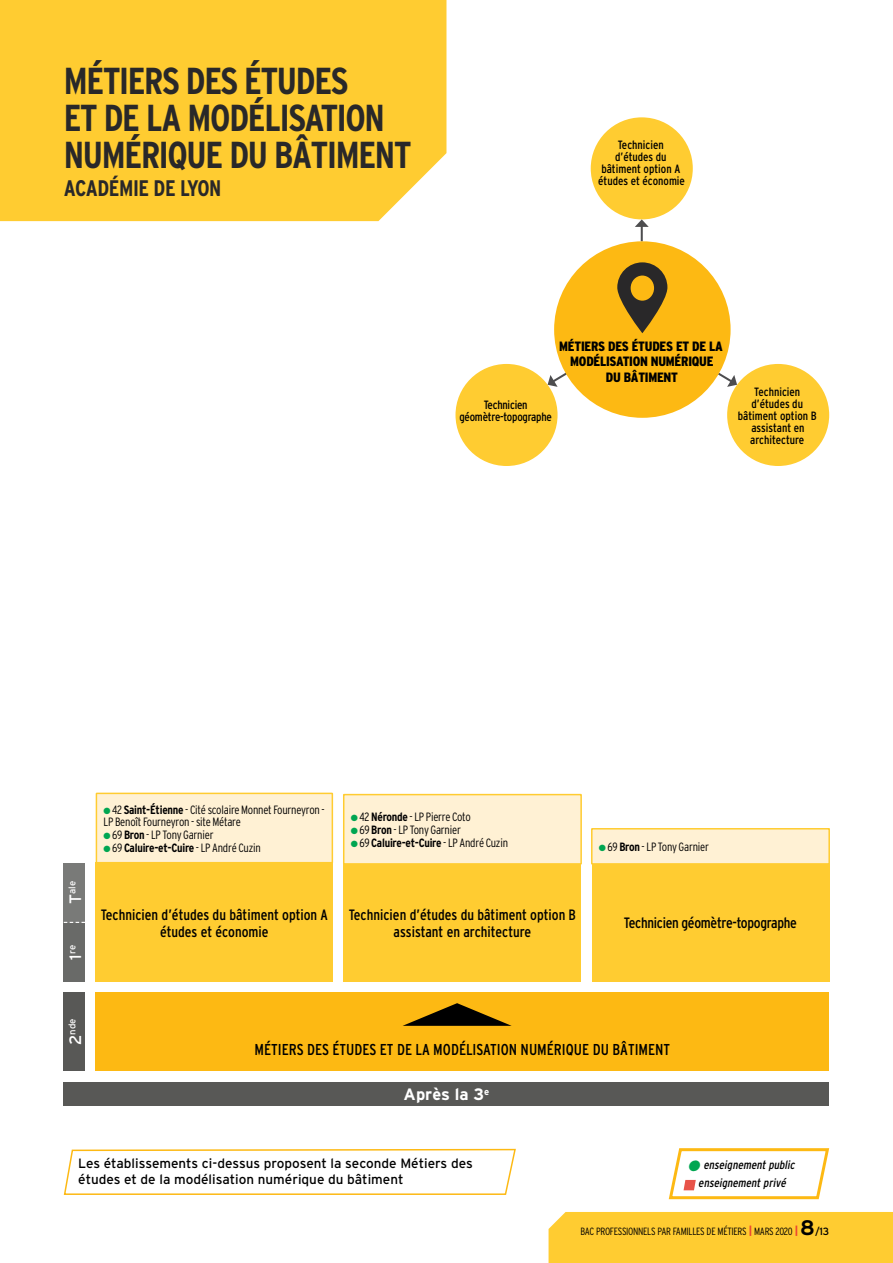
<style>
.page{position:relative;width:893px;height:1263px;background:#fff}
.page>*{position:absolute;margin:0;border:0;box-sizing:border-box;transform-origin:0 0}
.t1{font:700 condensed 37.5px/36.9px "Interstate";color:#292829}
.t2{font:700 condensed 22.5px "Interstate";color:#292829}
.t3{font:700 16.5px "Interstate";color:#fff}
.t4{font:condensed 15.75px "Interstate";color:#000}
.t5{font:condensed 15px/16.5px "Interstate";color:#000;text-align:center}
.t6{font:condensed 15px "Interstate";letter-spacing:-.02em;color:#000}
.t7{font:13.5px/16.2px "Interstate";color:#000}
.t8{font:900 condensed 13.5px "Interstate";color:#000}
.t9{font:300 condensed 12px/12.8px "Interstate";letter-spacing:-.02em;color:#000}
.t10{font:condensed 12px/12px "Interstate";color:#000;text-align:center}
.t11{font:700 condensed 12px "Interstate";letter-spacing:-.02em;color:#000}
.t12{font:italic condensed 12px/18px "Interstate";color:#000;text-align:center}
.t13{font:condensed 12px/12px "Interstate";letter-spacing:-.02em;color:#000;text-align:center}
.t14{font:300 condensed 10.5px "Interstate";letter-spacing:-.03em;color:#000}
.t15{font:9.6px "Interstate";color:#fff}
.s1{font-size:16.5px}
.s2{color:#00a651}
.s3{font-weight:700}
.s4{font-weight:300}
.s5{font-weight:900;color:#ec4433}
.s6{font-weight:700;font-stretch:normal;font-size:21px}
.s7{font-weight:400;font-stretch:normal}
</style>
<div class="page">
<div style="left:549px;top:1212px;width:344px;height:51px;background:#ffcc31"></div>
<svg style="left:668px;top:1148px;width:162px;height:52px"></svg>
<div style="left:0;top:0;width:446px;height:221px;background:#ffcc31"></div>
<div style="left:64px;top:1082px;width:765px;height:24px;background:#585856"></div>
<div style="left:96px;top:992px;width:733px;height:79px;background:#fdb913"></div>
<svg style="left:403px;top:1003px;width:109px;height:23px"></svg>
<div style="left:96px;top:863px;width:237px;height:119px;background:#ffcc31"></div>
<div style="left:344px;top:863px;width:237px;height:119px;background:#ffcc31"></div>
<div style="left:592px;top:863px;width:237px;height:119px;background:#ffcc31"></div>
<div style="left:344px;top:795px;width:237px;height:69px;background:#fff1d4"></div>
<div style="left:343px;top:794px;width:239px;height:71px;border:2px solid #ffcc31"></div>
<div style="left:96px;top:793px;width:236px;height:70px;background:#fff1d4"></div>
<div style="left:96px;top:793px;width:237px;height:70px;border:2px solid #ffcc31"></div>
<div style="left:592px;top:829px;width:237px;height:35px;background:#fff1d4"></div>
<div style="left:591px;top:828px;width:239px;height:37px;border:2px solid #ffcc31"></div>
<div style="left:64px;top:992px;width:21px;height:79px;background:#585856"></div>
<div style="left:64px;top:922px;width:21px;height:60px;background:#696a68"></div>
<div style="left:64px;top:863px;width:21px;height:59px;background:#797a78"></div>
<svg style="left:64px;top:922px;width:21px;height:1px"></svg>
<div style="left:455px;top:364px;width:103px;height:102px;background:#ffcc31;border-radius:50%"></div>
<div style="left:727px;top:364px;width:102px;height:102px;background:#ffcc31;border-radius:50%"></div>
<div style="left:591px;top:117px;width:102px;height:102px;background:#ffcc31;border-radius:50%"></div>
<svg style="left:635px;top:219px;width:14px;height:22px"></svg>
<svg style="left:717px;top:373px;width:20px;height:14px"></svg>
<svg style="left:548px;top:371px;width:21px;height:16px"></svg>
<div style="left:554px;top:241px;width:177px;height:177px;background:#fdb913;border-radius:50%"></div>
<svg style="left:617px;top:262px;width:50px;height:71px"></svg>
<svg style="left:63px;top:1148px;width:453px;height:47px"></svg>
<h1 class="t1" style="left:64px;top:62px;width:39px">Métiers</h1>
<h1 class="t1" style="left:64px;top:62px;width:199px;text-indent:122px">des études etdelamodélisation<br>numéri</h1>
<h1 class="t1" style="left:167px;top:136px;width:125px">quedubâtiment</h1>
<h2 class="t2" style="left:64px;top:174px;width:23px">Académie</h2>
<h2 class="t2" style="left:154px;top:174px;width:56px">de lyon</h2>
<p class="t10" style="left:598px;top:139px;width:88px">Technicien d’études du bâtiment option A études et économie</p>
<p class="t13" style="left:459px;top:399px;width:94px">Technicien géomètre-topographe</p>
<p class="t8" style="left:559px;top:338px;width:16px">MÉTIERS</p>
<p class="t8" style="left:608px;top:338px;width:8px">DES</p>
<p class="t8" style="left:632px;top:338px;width:8px">ÉTUDES</p>
<p class="t8" style="left:676px;top:338px;width:41px">ETDELA</p>
<p class="t8" style="left:570px;top:353px;width:8px">MODÉLISATION</p>
<p class="t8" style="left:651px;top:353px;width:8px">NUMÉRI</p>
<p class="t8" style="left:692px;top:353px;width:15px">QUE</p>
<p class="t8" style="left:606px;top:369px;width:26px">DU BÂTIMENT</p>
<p class="t10" style="left:738px;top:385px;width:80px">Technicien d’études du bâtiment option B assistant en architecture</p>
<p class="t15" style="left:66px;top:904px;width:25px;rotate:-90deg"><span class="s1">T</span>ale</p>
<p class="t9" style="left:104px;top:803px;width:223px"><span class="s2">●</span> 42 <span class="s3">Saint-Étienne</span> - Cité scolaire Monnet Fourneyron -<br>LP Benoît Fourneyron - site Métare</p>
<p class="t9" style="left:104px;top:828px;width:112px"><span class="s2">●</span> 69 <span class="s3">Bron</span> - LP Tony Garnier</p>
<p class="t11" style="left:104px;top:840px;width:159px"><span class="s2">●</span> <span class="s4">69</span> Caluire-et-Cuire <span class="s4">- LP André Cuzin</span></p>
<p class="t9" style="left:599px;top:840px;width:112px"><span class="s2">●</span> 69 <span class="s3">Bron</span> - LP Tony Garnier</p>
<p class="t9" style="left:351px;top:811px;width:121px"><span class="s2">●</span> 42 <span class="s3">Néronde</span> - LP Pierre Coto</p>
<p class="t9" style="left:351px;top:823px;width:112px"><span class="s2">●</span> 69 <span class="s3">Bron</span> - LP Tony Garnier</p>
<p class="t11" style="left:351px;top:835px;width:159px"><span class="s2">●</span> <span class="s4">69</span> Caluire-et-Cuire <span class="s4">- LP André Cuzin</span></p>
<p class="t15" style="left:66px;top:959px;width:16px;rotate:-90deg"><span class="s1">1</span>re</p>
<p class="t5" style="left:101px;top:906px;width:229px">Technicien d’études du bâtiment option A études et économie</p>
<p class="t5" style="left:349px;top:906px;width:229px">Technicien d’études du bâtiment option B assistant en architecture</p>
<p class="t6" style="left:624px;top:914px;width:175px">Technicien géomètre-topographe</p>
<p class="t15" style="left:66px;top:1045px;width:28px;rotate:-90deg"><span class="s1">2</span>nde</p>
<h3 class="t4" style="left:255px;top:1039px;width:17px">Métiers</h3>
<h3 class="t4" style="left:307px;top:1039px;width:34px">des études</h3>
<h3 class="t4" style="left:380px;top:1039px;width:62px">etdelamodélisation</h3>
<h3 class="t4" style="left:521px;top:1039px;width:9px">numéri</h3>
<h3 class="t4" style="left:566px;top:1039px;width:55px">quedubâtiment</h3>
<h3 class="t3" style="left:404px;top:1084px;width:87px">Après la 3<sup>e</sup></h3>
<p class="t7" style="left:78px;top:1155px;width:396px">Les établissements ci-dessus proposent la seconde Métiers des études et de la modélisation numérique du bâtiment</p>
<p class="t12" style="left:688px;top:1156px;width:111px"><span class="s2">●</span> enseignementpublic enseignementprivé</p>
<p class="t14" style="left:581px;top:1225px;width:250px">Bac professionnels par familles de métiers <span class="s5">|</span> mars 2020 <span class="s5">|</span> <span class="s6">8</span><span class="s7">/13</span></p>
</div>
